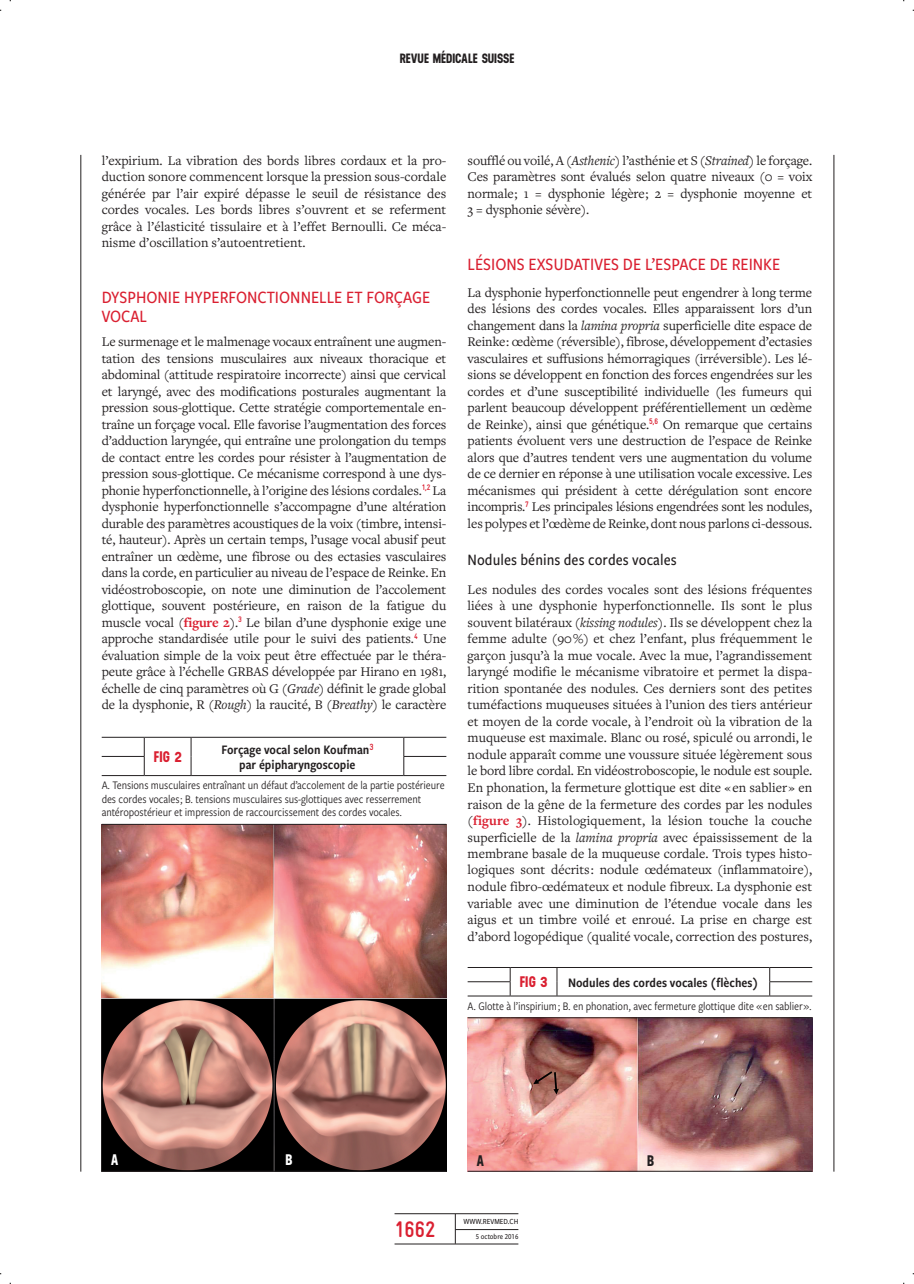
<style>
.page{position:relative;width:914px;height:1284px;background:#fff}
.page>*{position:absolute;margin:0;border:0;box-sizing:border-box;transform-origin:0 0}
.t1{font:700 22.5px "Gravur Condensed Pro";color:#da2031}
.t2{font:500 18px/19.5px "Freight Sans Cnd Pro";color:#da2031}
.t3{font:500 16.5px "Freight Sans Cnd Pro";color:#231f20}
.t4{font:700 15.3px "Neusa";letter-spacing:.01em;color:#da2031}
.t5{font:700 15.3px "Neusa";color:#fff}
.t6{font:700 15.3px "Neusa";color:#231f20}
.t7{font:13.8px/16.5px "Freight Text Pro";letter-spacing:-.01em;color:#231f20;text-align:justify}
.t8{font:13.5px/15px "Freight Sans Cnd Pro Semi";color:#231f20;text-align:center}
.t9{font:700 13.5px "Neusa";letter-spacing:-.005em;color:#231f20}
.t10{font:12px/13.5px "Freight Sans Cnd Pro";letter-spacing:-.01em;color:#231f20}
.t11{font:500 8.1px "Freight Sans Cnd Pro";color:#231f20}
.t12{font:500 7.8px "Freight Sans Cnd Pro";color:#231f20}
.s1{font-weight:700;color:#da2031}
.s2{font-style:italic}
</style>
<div class="page">
<hr style="left:394px;top:1243px;width:124px;height:1px;background:#231f20">
<hr style="left:394px;top:1213px;width:124px;height:1px;background:#231f20">
<hr style="left:455px;top:1229px;width:63px;height:1px;background:#231f20">
<hr style="left:455px;top:1213px;width:1px;height:30px;background:#231f20">
<hr style="left:80px;top:155px;width:1px;height:1016px;background:#231f20">
<hr style="left:833px;top:155px;width:1px;height:1016px;background:#231f20">
<img style="left:102px;top:825px;width:344px;height:345px">
<hr style="left:102px;top:1170px;width:344px;height:1px;background:#231f20">
<img style="left:467px;top:1018px;width:345px;height:152px">
<hr style="left:467px;top:1170px;width:345px;height:1px;background:#231f20">
<hr style="left:102px;top:775px;width:42px;height:1px;background:#231f20">
<hr style="left:144px;top:775px;width:47px;height:1px;background:#231f20">
<hr style="left:191px;top:775px;width:213px;height:1px;background:#231f20">
<hr style="left:404px;top:775px;width:42px;height:1px;background:#231f20">
<svg style="left:102px;top:738px;width:344px;height:37px"></svg>
<hr style="left:102px;top:737px;width:42px;height:1px;background:#231f20">
<hr style="left:102px;top:824px;width:42px;height:1px;background:#231f20">
<hr style="left:144px;top:824px;width:47px;height:1px;background:#231f20">
<hr style="left:191px;top:824px;width:213px;height:1px;background:#231f20">
<hr style="left:404px;top:824px;width:42px;height:1px;background:#231f20">
<hr style="left:144px;top:737px;width:47px;height:1px;background:#231f20">
<hr style="left:191px;top:737px;width:213px;height:1px;background:#231f20">
<hr style="left:404px;top:737px;width:42px;height:1px;background:#231f20">
<hr style="left:467px;top:995px;width:43px;height:1px;background:#231f20">
<hr style="left:510px;top:995px;width:47px;height:1px;background:#231f20">
<hr style="left:557px;top:995px;width:212px;height:1px;background:#231f20">
<hr style="left:769px;top:995px;width:43px;height:1px;background:#231f20">
<svg style="left:467px;top:968px;width:345px;height:27px"></svg>
<hr style="left:467px;top:967px;width:43px;height:1px;background:#231f20">
<hr style="left:467px;top:1017px;width:43px;height:1px;background:#231f20">
<hr style="left:510px;top:1017px;width:47px;height:1px;background:#231f20">
<hr style="left:557px;top:1017px;width:212px;height:1px;background:#231f20">
<hr style="left:769px;top:1017px;width:43px;height:1px;background:#231f20">
<hr style="left:510px;top:967px;width:47px;height:1px;background:#231f20">
<hr style="left:557px;top:967px;width:212px;height:1px;background:#231f20">
<hr style="left:769px;top:967px;width:43px;height:1px;background:#231f20">
<p class="t9" style="left:399px;top:49px;width:116px">REVUE MÉDICALE SUISSE</p>
<p class="t7" style="left:102px;top:151px;width:346px">l’expirium. La vibration des bords libres cordaux et la pro&shy;duction sonore commencent lorsque la pression sous-cordale générée par l’air expiré dépasse le seuil de résistance des cordes vocales. Les bords libres s’ouvrent et se referment grâce à l’élasticité tissulaire et à l’effet Bernoulli. Ce méca&shy;nisme d’oscillation s’autoentretient.</p>
<h2 class="t2" style="left:102px;top:286px;width:330px">DYSPHONIE HYPERFONCTIONNELLE ET FORÇAGE<br>VOCAL</h2>
<p class="t7" style="left:102px;top:333px;width:346px">Le surmenage et le malmenage vocaux entraînent une augmen&shy;tation des tensions musculaires aux niveaux thoracique et abdominal (attitude respiratoire incorrecte) ainsi que cervical et laryngé, avec des modifications posturales augmentant la pression sous-glottique. Cette stratégie comportementale en&shy;traîne un forçage vocal. Elle favorise l’augmentation des forces d’adduction laryngée, qui entraîne une prolongation du temps de contact entre les cordes pour résister à l’augmentation de pression sous-glottique. Ce mécanisme correspond à une dys&shy;phonie hyperfonctionnelle, à l’origine des lésions cordales.<sup>1,2</sup> La dysphonie hyperfonctionnelle s’accompagne d’une altération durable des paramètres acoustiques de la voix (timbre, intensi&shy;té, hauteur). Après un certain temps, l’usage vocal abusif peut entraîner un œdème, une fibrose ou des ectasies vasculaires dans la corde, en particulier au niveau de l’espace de Reinke. En vidéostroboscopie, on note une diminution de l’accolement glottique, souvent postérieure, en raison de la fatigue du muscle vocal (<span class="s1">figure 2</span>).<sup>3</sup> Le bilan d’une dysphonie exige une approche standardisée utile pour le suivi des patients.<sup>4</sup> Une évaluation simple de la voix peut être effectuée par le théra&shy;peute grâce à l’échelle GRBAS développée par Hirano en 1981, échelle de cinq paramètres où G (<span class="s2">Grade</span>) définit le grade global de la dysphonie, R (<span class="s2">Rough</span>) la raucité, B (<span class="s2">Breathy</span>) le caractère</p>
<p class="t4" style="left:154px;top:746px;width:29px">fig 2</p>
<p class="t8" style="left:221px;top:741px;width:154px">Forçage vocal selon Koufman<sup>3 </sup>par épipharyngoscopie</p>
<p class="t10" style="left:102px;top:778px;width:344px">A. Tensions musculaires entraînant un défaut d’accolement de la partie postérieure des cordes vocales ; B. tensions musculaires sus-glottiques avec resserrement antéropostérieur et impression de raccourcissement des cordes vocales.</p>
<p class="t7" style="left:467px;top:151px;width:346px">soufflé ou voilé, A (<span class="s2">Asthenic</span>) l’asthénie et S (<span class="s2">Strained</span>) le forçage.<br>Ces paramètres sont évalués selon quatre niveaux (0 = voix normale ; 1 = dysphonie légère ; 2 = dysphonie moyenne et 3 = dysphonie sévère).</p>
<h2 class="t2" style="left:467px;top:253px;width:314px">LÉSIONS EXSUDATIVES DE L’ESPACE DE REINKE</h2>
<p class="t7" style="left:467px;top:283px;width:346px">La dysphonie hyperfonctionnelle peut engendrer à long terme des lésions des cordes vocales. Elles apparaissent lors d’un changement dans la <span class="s2">lamina propria</span> superficielle dite espace de Reinke : œdème (réversible), fibrose, développement d’ectasies vasculaires et suffusions hémorragiques (irréversible). Les lé&shy;sions se développent en fonction des forces engendrées sur les cordes et d’une susceptibilité individuelle (les fumeurs qui parlent beaucoup développent préférentiellement un œdème de Reinke), ainsi que génétique.<sup>5,6</sup> On remarque que certains patients évoluent vers une destruction de l’espace de Reinke alors que d’autres tendent vers une augmentation du volume de ce dernier en réponse à une utilisation vocale excessive. Les mécanismes qui président à cette dérégulation sont encore incompris.<sup>7</sup> Les principales lésions engendrées sont les nodules, les polypes et l’œdème de Reinke, dont nous parlons ci-dessous.</p>
<p class="t3" style="left:467px;top:549px;width:211px">Nodules bénins des cordes vocales</p>
<p class="t7" style="left:467px;top:580px;width:346px">Les nodules des cordes vocales sont des lésions fréquentes liées à une dysphonie hyperfonctionnelle. Ils sont le plus souvent bilatéraux (<span class="s2">kissing nodules</span>). Ils se développent chez la femme adulte (90 %) et chez l’enfant, plus fréquemment le garçon jusqu’à la mue vocale. Avec la mue, l’agrandissement laryngé modifie le mécanisme vibratoire et permet la dispa&shy;rition spontanée des nodules. Ces derniers sont des petites tuméfactions muqueuses situées à l’union des tiers antérieur et moyen de la corde vocale, à l’endroit où la vibration de la muqueuse est maximale. Blanc ou rosé, spiculé ou arrondi, le nodule apparaît comme une voussure située légèrement sous le bord libre cordal. En vidéostroboscopie, le nodule est souple.<br>En phonation, la fermeture glottique est dite « en sablier » en raison de la gêne de la fermeture des cordes par les nodules (<span class="s1">figure 3</span>). Histologiquement, la lésion touche la couche superficielle de la <span class="s2">lamina propria</span> avec épaississement de la membrane basale de la muqueuse cordale. Trois types histo&shy;logiques sont décrits : nodule œdémateux (inflammatoire), nodule fibro-œdémateux et nodule fibreux. La dysphonie est variable avec une diminution de l’étendue vocale dans les aigus et un timbre voilé et enroué. La prise en charge est d’abord logopédique (qualité vocale, correction des postures,</p>
<p class="t4" style="left:519px;top:971px;width:29px">fig 3</p>
<p class="t8" style="left:568px;top:974px;width:192px">Nodules des cordes vocales (flèches)</p>
<p class="t10" style="left:467px;top:998px;width:345px">A. Glotte à l’inspirium ; B. en phonation, avec fermeture glottique dite « en sablier ».</p>
<p class="t5" style="left:111px;top:1149px;width:9px">A</p>
<p class="t5" style="left:285px;top:1149px;width:8px">B</p>
<p class="t6" style="left:476px;top:1150px;width:9px">A</p>
<p class="t6" style="left:647px;top:1150px;width:8px">B</p>
<h1 class="t1" style="left:394px;top:1216px;width:42px">1662</h1>
<p class="t11" style="left:463px;top:1216px;width:56px">WWW.REVMED.CH</p>
<p class="t12" style="left:476px;top:1231px;width:44px">5 octobre 2016</p>
</div>
